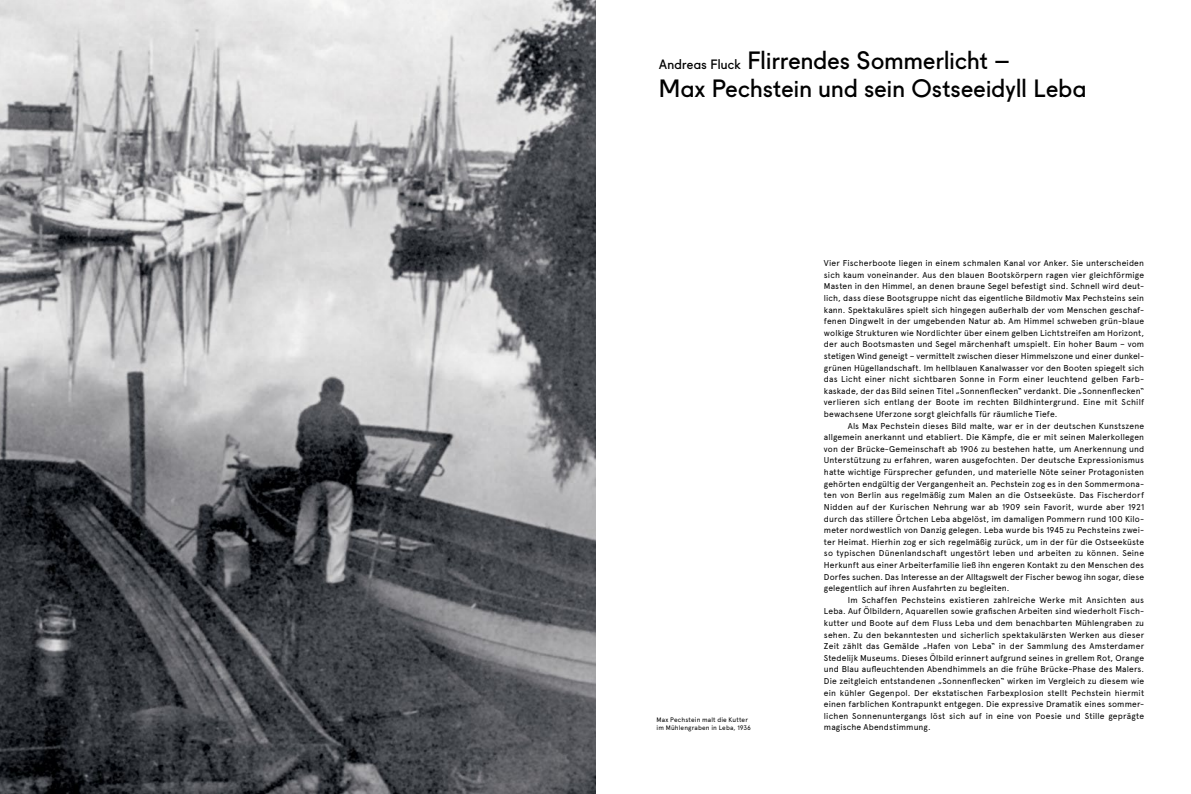
<style>
.page{position:relative;width:1191px;height:794px;background:#fff}
.page>*{position:absolute;margin:0;border:0;box-sizing:border-box;transform-origin:0 0}
.t1{font:24px/28px "Fugue";letter-spacing:.015em;color:#000}
.t2{font:8.5px/11.6px "Apercu Pro";letter-spacing:.015em;color:#000;text-align:justify}
.t3{font:6.5px/7.8px "Apercu Pro";letter-spacing:.02em;color:#000}
.s1{font-size:13px}
</style>
<div class="page">
<img style="left:0;top:0;width:595px;height:794px">
<h1 class="t1" style="left:659px;top:44px;width:429px"><span class="s1">Andreas Fluck</span> Flirrendes Sommerlicht –<br>Max Pechstein und sein Ostseeidyll Leba</h1>
<p class="t3" style="left:656px;top:715px;width:96px">Max Pechstein malt die Kutter im Mühlengraben in Leba, 1936</p>
<p class="t2" style="left:824px;top:257px;width:322px">Vier Fischerboote liegen in einem schmalen Kanal vor Anker. Sie unterscheiden sich kaum voneinander. Aus den blauen Bootskörpern ragen vier gleichförmige Masten in den Himmel, an denen braune Segel befestigt sind. Schnell wird deut&shy;lich, dass diese Bootsgruppe nicht das eigentliche Bildmotiv Max Pechsteins sein kann. Spektakuläres spielt sich hingegen außerhalb der vom Menschen geschaf&shy;fenen Dingwelt in der umgebenden Natur ab. Am Himmel schweben grün-blaue wolkige Strukturen wie Nordlichter über einem gelben Lichtstreifen am Horizont, der auch Bootsmasten und Segel märchenhaft umspielt. Ein hoher Baum – vom stetigen Wind geneigt – vermittelt zwischen dieser Himmelszone und einer dunkel&shy;grünen Hügellandschaft. Im hellblauen Kanalwasser vor den Booten spiegelt sich das Licht einer nicht sichtbaren Sonne in Form einer leuchtend gelben Farb&shy;kaskade, der das Bild seinen Titel „Sonnenflecken“ verdankt. Die „Sonnenflecken“ verlieren sich entlang der Boote im rechten Bildhintergrund. Eine mit Schilf bewachsene Uferzone sorgt gleichfalls für räumliche Tiefe.</p>
<p class="t2" style="left:824px;top:419px;width:322px;text-indent:24px">Als Max Pechstein dieses Bild malte, war er in der deutschen Kunstszene allgemein anerkannt und etabliert. Die Kämpfe, die er mit seinen Malerkollegen von der Brücke-Gemeinschaft ab 1906 zu bestehen hatte, um Anerkennung und Unterstützung zu erfahren, waren ausgefochten. Der deutsche Expressionismus hatte wichtige Fürsprecher gefunden, und materielle Nöte seiner Protagonisten gehörten endgültig der Vergangenheit an. Pechstein zog es in den Sommermona&shy;ten von Berlin aus regelmäßig zum Malen an die Ostseeküste. Das Fischerdorf Nidden auf der Kurischen Nehrung war ab 1909 sein Favorit, wurde aber 1921 durch das stillere Örtchen Leba abgelöst, im damaligen Pommern rund 100 Kilo&shy;meter nordwestlich von Danzig gelegen. Leba wurde bis 1945 zu Pechsteins zwei&shy;ter Heimat. Hierhin zog er sich regelmäßig zurück, um in der für die Ostseeküste so typischen Dünenlandschaft ungestört leben und arbeiten zu können. Seine Herkunft aus einer Arbeiterfamilie ließ ihn engeren Kontakt zu den Menschen des Dorfes suchen. Das Interesse an der Alltagswelt der Fischer bewog ihn sogar, diese gelegentlich auf ihren Ausfahrten zu begleiten.</p>
<p class="t2" style="left:824px;top:593px;width:322px;text-indent:24px">Im Schaffen Pechsteins existieren zahlreiche Werke mit Ansichten aus Leba. Auf Ölbildern, Aquarellen sowie grafischen Arbeiten sind wiederholt Fisch&shy;kutter und Boote auf dem Fluss Leba und dem benachbarten Mühlengraben zu sehen. Zu den bekanntesten und sicherlich spektakulärsten Werken aus dieser Zeit zählt das Gemälde „Hafen von Leba“ in der Sammlung des Amsterdamer Stedelijk Museums. Dieses Ölbild erinnert aufgrund seines in grellem Rot, Orange und Blau aufleuchtenden Abendhimmels an die frühe Brücke-Phase des Malers.<br>Die zeitgleich entstandenen „Sonnenflecken“ wirken im Vergleich zu diesem wie ein kühler Gegenpol. Der ekstatischen Farbexplosion stellt Pechstein hiermit einen farblichen Kontrapunkt entgegen. Die expressive Dramatik eines sommer&shy;lichen Sonnenuntergangs löst sich auf in eine von Poesie und Stille geprägte magische Abendstimmung.</p>
</div>
